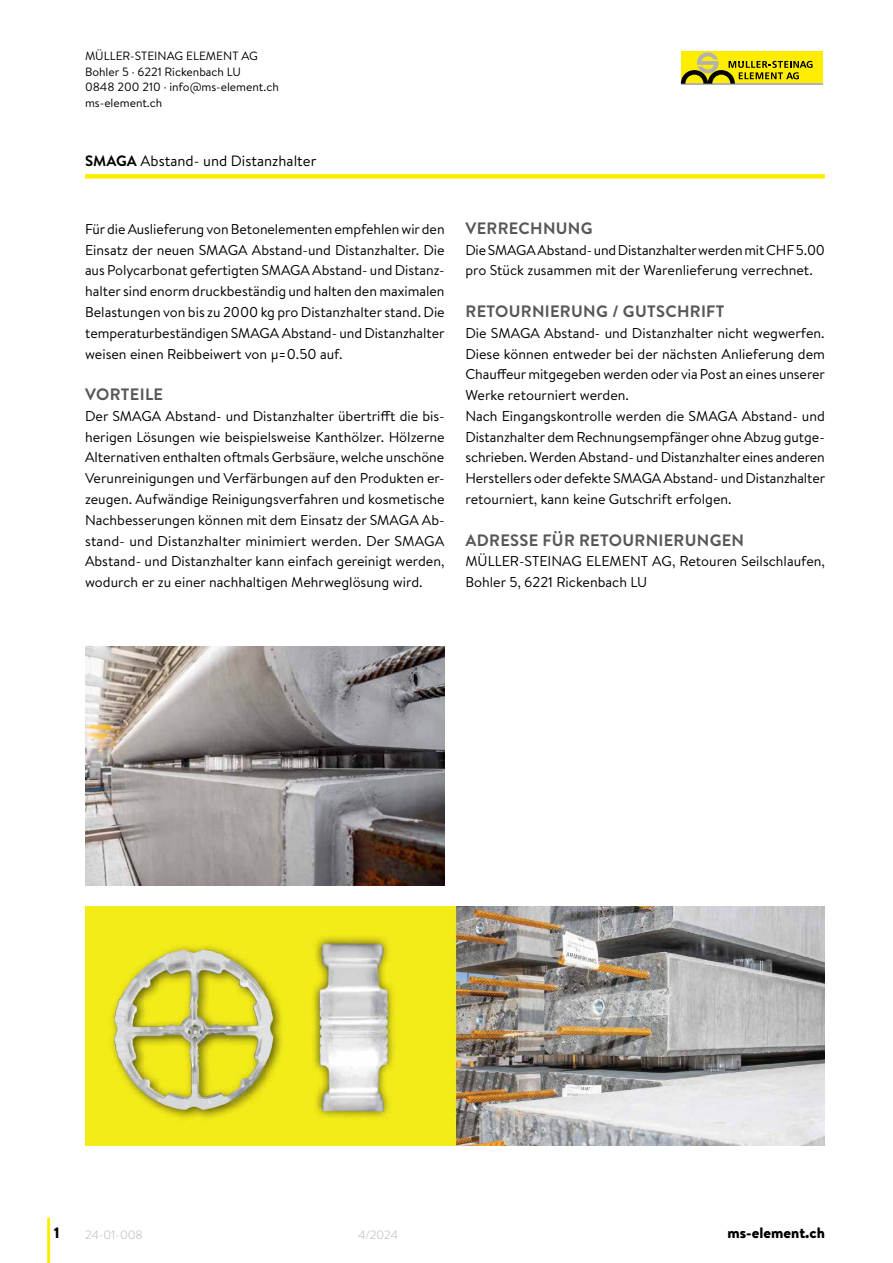
<style>
.page{position:relative;width:893px;height:1263px;background:#fff}
.page>*{position:absolute;margin:0;border:0;box-sizing:border-box;transform-origin:0 0}
.t1{font:700 16.5px "Brandon Text";letter-spacing:.02em;color:#575756}
.t2{font:15px "Brandon Text";color:#000}
.t3{font:900 15px "Brandon Text";color:#000}
.t4{font:14.25px/20.9px "Brandon Text";letter-spacing:-.005em;color:#000}
.t5{font:12px/15.8px "Brandon Text";color:#000}
.t6{font:300 12px "Brandon Text";color:#b3b2b2}
.s1{font-weight:700}
</style>
<div class="page">
<div style="left:85px;top:174px;width:740px;height:5px;background:#ffed00"></div>
<hr style="left:47px;top:1217px;width:3px;height:46px;background:#ffed00">
<div style="left:681px;top:52px;width:141px;height:32px;background:#ffed00"></div>
<hr style="left:681px;top:84px;width:141px;height:1px;background:#b3b2b2">
<svg style="left:681px;top:52px;width:131px;height:32px"></svg>
<img style="left:85px;top:646px;width:360px;height:240px">
<img style="left:85px;top:906px;width:740px;height:240px">
<p class="t5" style="left:85px;top:48px;width:195px">MÜLLER-STEINAG ELEMENT AG<br>Bohler 5 · 6221 Rickenbach LU<br>0848 200 210 · info@ms-element.ch ms-element.ch</p>
<p class="t2" style="left:85px;top:150px;width:233px"><span class="s1">SMAGA</span> Abstand- und Distanzhalter</p>
<p class="t4" style="left:85px;top:218px;width:361px;text-align:justify">Für die Auslieferung von Betonelementen empfehlen wir den Einsatz der neuen SMAGA Abstand-und Distanzhalter. Die aus Polycarbonat gefertigten SMAGA Abstand- und Distanz&shy;halter sind enorm druckbeständig und halten den maximalen Belastungen von bis zu 2000 kg pro Distanzhalter stand. Die temperaturbeständigen SMAGA Abstand- und Distanzhalter weisen einen Reibbeiwert von μ=0.50 auf.</p>
<p class="t1" style="left:85px;top:383px;width:79px">VORTEILE</p>
<p class="t4" style="left:85px;top:405px;width:361px;text-align:justify">Der SMAGA Abstand- und Distanzhalter übertrifft die bis&shy;herigen Lösungen wie beispielsweise Kanthölzer. Hölzerne Alternativen enthalten oftmals Gerbsäure, welche unschöne Verunreinigungen und Verfärbungen auf den Produkten er&shy;zeugen. Aufwändige Reinigungsverfahren und kosmetische Nachbesserungen können mit dem Einsatz der SMAGA Ab&shy;stand- und Distanzhalter minimiert werden. Der SMAGA Abstand- und Distanzhalter kann einfach gereinigt werden, wodurch er zu einer nachhaltigen Mehrweglösung wird.</p>
<p class="t1" style="left:465px;top:217px;width:129px">VERRECHNUNG</p>
<p class="t4" style="left:465px;top:239px;width:361px">Die SMAGA Abstand- und Distanzhalter werden mit CHF 5.00 pro Stück zusammen mit der Warenlieferung verrechnet.</p>
<p class="t1" style="left:465px;top:300px;width:260px">RETOURNIERUNG / GUTSCHRIFT</p>
<p class="t4" style="left:465px;top:322px;width:361px">Die SMAGA Abstand- und Distanzhalter nicht wegwerfen.<br>Diese können entweder bei der nächsten Anlieferung dem Chauffeur mitgegeben werden oder via Post an eines unserer Werke retourniert werden.<br>Nach Eingangskontrolle werden die SMAGA Abstand- und Distanzhalter dem Rechnungsempfänger ohne Abzug gutge&shy;schrieben. Werden Abstand- und Distanzhalter eines anderen Herstellers oder defekte SMAGA Abstand- und Distanzhalter retourniert, kann keine Gutschrift erfolgen.</p>
<p class="t1" style="left:465px;top:528px;width:280px">ADRESSE FÜR RETOURNIERUNGEN</p>
<p class="t4" style="left:465px;top:550px;width:361px">MÜLLER-STEINAG ELEMENT AG, Retouren Seilschlaufen,<br>Bohler 5, 6221 Rickenbach LU</p>
<p class="t3" style="left:54px;top:1222px;width:7px">1</p>
<p class="t6" style="left:85px;top:1226px;width:59px">24-01-008</p>
<p class="t6" style="left:358px;top:1226px;width:41px">4/2024</p>
<p class="t3" style="left:727px;top:1222px;width:99px">ms-element.ch</p>
</div>
